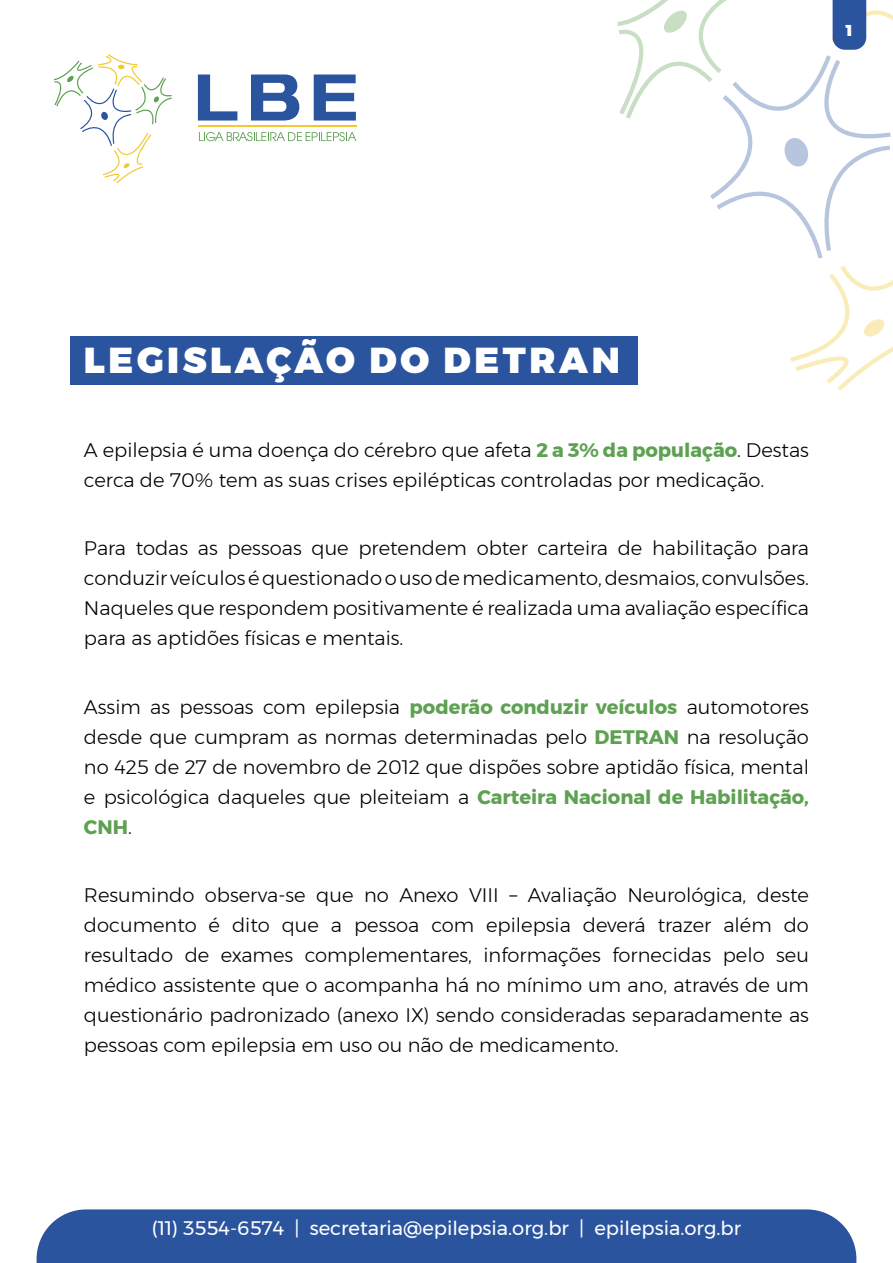
<style>
.page{position:relative;width:893px;height:1263px;background:#fff}
.page>*{position:absolute;margin:0;border:0;box-sizing:border-box;transform-origin:0 0}
.t1{font:900 36px "Montserrat";letter-spacing:.1em;color:#fff}
.t2{font:300 19.5px/30px "Montserrat";color:#000;text-align:justify}
.t3{font:19.5px "Montserrat";color:#fff}
.t4{font:900 15.75px "Montserrat";color:#fff}
.s1{font-weight:700;color:#5ea152}
</style>
<div class="page">
<div style="left:37px;top:1209px;width:819px;height:54px;background:#2b549e"></div>
<svg style="left:54px;top:54px;width:118px;height:129px"></svg>
<svg style="left:198px;top:75px;width:39px;height:46px"></svg>
<svg style="left:251px;top:75px;width:48px;height:46px"></svg>
<svg style="left:314px;top:75px;width:42px;height:46px"></svg>
<hr style="left:198px;top:126px;width:158px;height:1px;background:#f2c930">
<svg style="left:199px;top:132px;width:157px;height:9px"></svg>
<svg style="left:618px;top:0;width:275px;height:391px"></svg>
<div style="left:70px;top:336px;width:568px;height:49px;background:#2b549e"></div>
<p class="t4" style="left:846px;top:17px;width:8px">1</p>
<h1 class="t1" style="left:84px;top:331px;width:537px">LEGISLAÇÃO DO DETRAN</h1>
<p class="t2" style="left:84px;top:435px;width:727px">A epilepsia é uma doença do cérebro que afeta <span class="s1">2 a 3% da população</span>. Destas cerca de 70% tem as suas crises epilépticas controladas por medicação.</p>
<p class="t2" style="left:84px;top:533px;width:726px">Para todas as pessoas que pretendem obter carteira de habilitação para conduzir veículos é questionado o uso de medicamento, desmaios, convulsões.<br>Naqueles que respondem positivamente é realizada uma avaliação específica para as aptidões físicas e mentais.</p>
<p class="t2" style="left:84px;top:691px;width:727px">Assim as pessoas com epilepsia <span class="s1">poderão conduzir veículos</span> automotores desde que cumpram as normas determinadas pelo <span class="s1">DETRAN</span> na resolução no 425 de 27 de novembro de 2012 que dispões sobre aptidão física, mental e psicológica daqueles que pleiteiam a <span class="s1">Carteira Nacional de Habilitação, CNH</span>.</p>
<p class="t2" style="left:84px;top:880px;width:727px">Resumindo observa-se que no Anexo VIII – Avaliação Neurológica, deste documento é dito que a pessoa com epilepsia deverá trazer além do resultado de exames complementares, informações fornecidas pelo seu médico assistente que o acompanha há no mínimo um ano, através de um questionário padronizado (anexo IX) sendo consideradas separadamente as pessoas com epilepsia em uso ou não de medicamento.</p>
<p class="t3" style="left:152px;top:1213px;width:591px">(11) 3554-6574 | secretaria@epilepsia.org.br | epilepsia.org.br</p>
</div>
